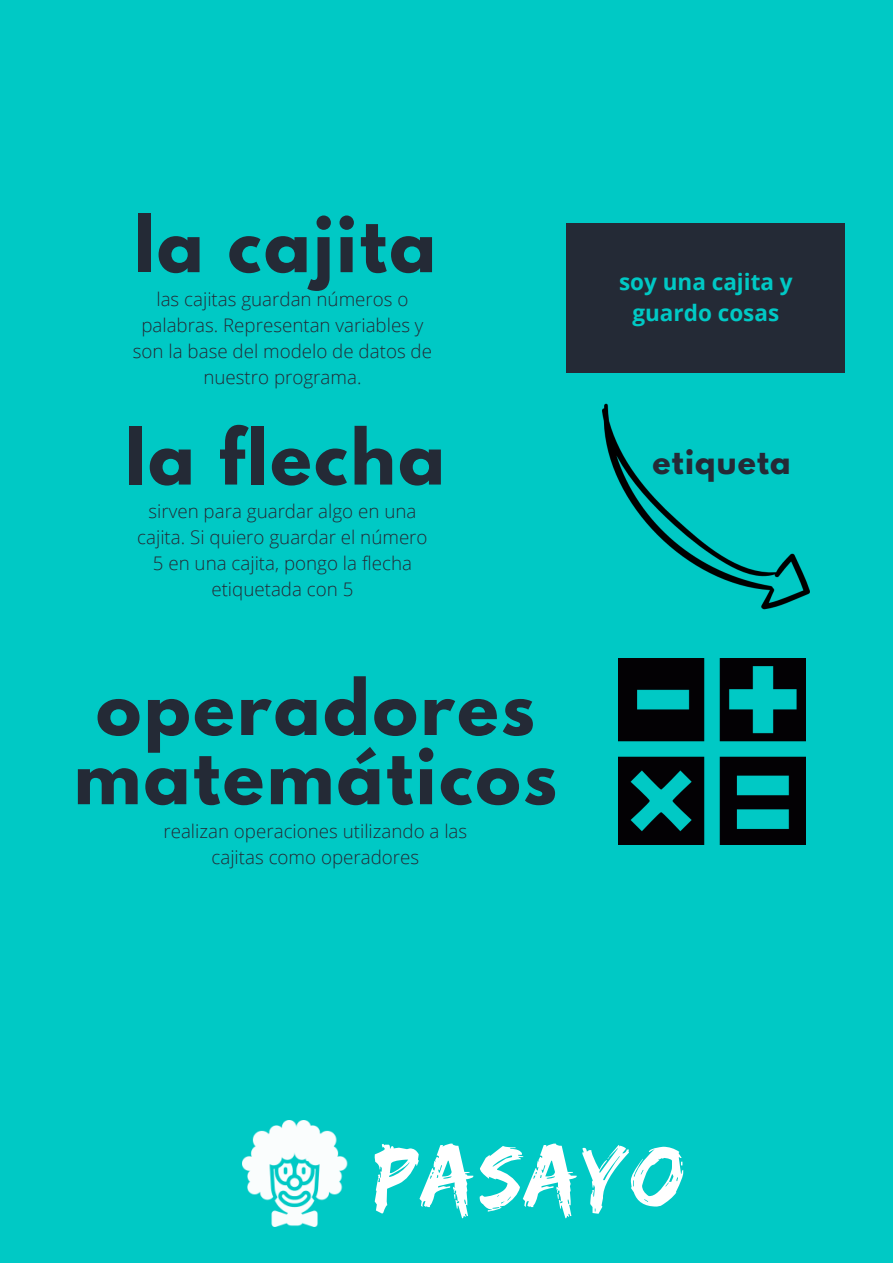
<style>
.page{position:relative;width:893px;height:1263px;background:#00c9c5}
.page>*{position:absolute;margin:0;border:0;box-sizing:border-box;transform-origin:0 0}
.t1{font:90.07px "Edo";letter-spacing:.04em;color:#fff}
.t2{font:700 68.25px/69.2px "League Spartan";letter-spacing:.04em;color:#242a36;text-align:center}
.t3{font:700 30px "League Spartan";letter-spacing:.04em;color:#242a36}
.t4{font:700 22.5px/31.5px "Open Sans";color:#00c9c5;text-align:center}
.t5{font:300 18.75px/25.9px "Open Sans";color:#242a36;text-align:center}
</style>
<div class="page">
<div style="left:567px;top:223px;width:278px;height:150px;background:#242a36"></div>
<img style="left:602px;top:403px;width:208px;height:207px">
<img style="left:619px;top:658px;width:186px;height:186px">
<img style="left:242px;top:1120px;width:106px;height:107px">
<p class="t2" style="left:134px;top:219px;width:304px">la cajita</p>
<p class="t5" style="left:133px;top:286px;width:301px">las cajitas guardan números o palabras. Representan variables y son la base del modelo de datos de nuestro programa.</p>
<p class="t2" style="left:125px;top:431px;width:321px">la flecha</p>
<p class="t5" style="left:137px;top:498px;width:292px">sirven para guardar algo en una cajita. Si quiero guardar el número<br>5 en una cajita, pongo la flecha etiquetada con 5</p>
<p class="t2" style="left:74px;top:682px;width:485px">operadores matemáticos</p>
<p class="t5" style="left:163px;top:818px;width:305px">realizan operaciones utilizando a las cajitas como operadores</p>
<p class="t4" style="left:619px;top:265px;width:175px">soy una cajita y guardo cosas</p>
<p class="t3" style="left:652px;top:447px;width:140px">etiqueta</p>
<p class="t1" style="left:374px;top:1124px;width:312px">PASAYO</p>
</div>
